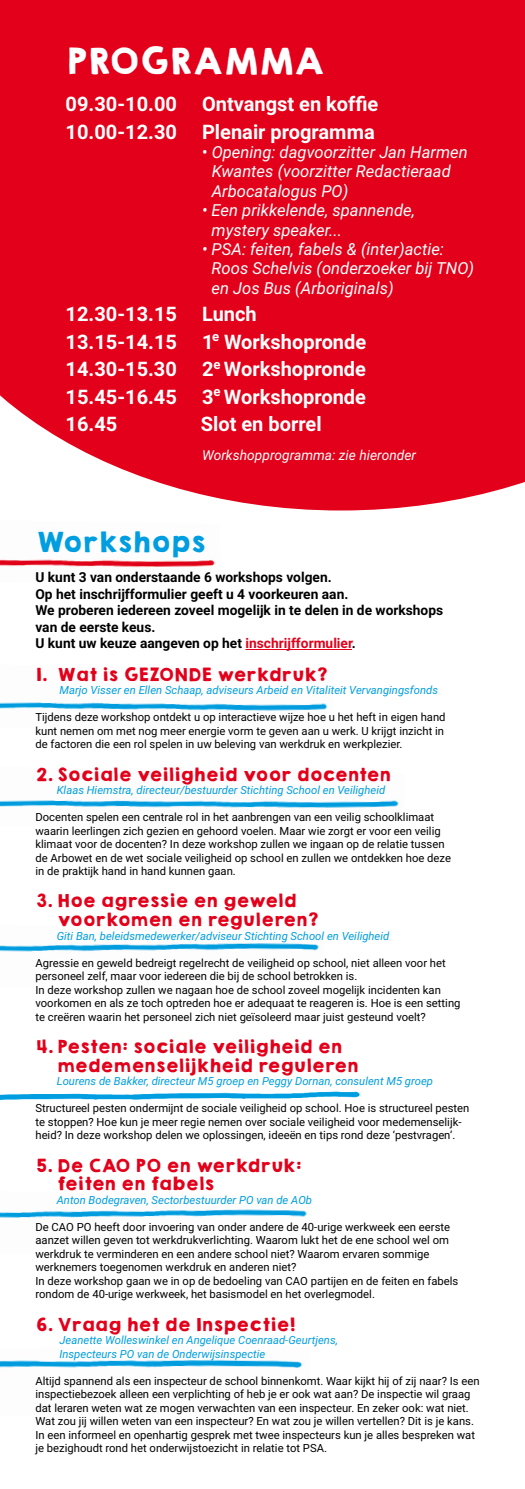
<style>
.page{position:relative;width:525px;height:1489px;background:#fff}
.page>*{position:absolute;margin:0;border:0;box-sizing:border-box;transform-origin:0 0}
.t1{font:32.62px "KGHAPPY Solid";color:#fff}
.t2{font:25px "KGHAPPY Solid";color:#009ee0}
.t3{font:700 20px "Roboto";color:#fff}
.t4{font:italic 16.5px/19.4px "Roboto";color:#fff}
.t5{font:16.25px/18.8px "KGHAPPY Solid";color:#e2001a}
.t6{font:700 13.75px/16.5px "Roboto";color:#000}
.t7{font:italic 13.75px "Roboto";color:#fff}
.t8{font:11.25px/13.5px "Roboto";color:#000}
.t9{font:italic 11.25px/13.5px "Roboto";color:#009ee0}
.s1{font-style:normal}
.s2{color:#e2001a}
</style>
<div class="page">
<div style="left:0;top:0;width:524px;height:510px;background:#e2001a"></div>
<img style="left:0;top:559px;width:215px;height:9px">
<img style="left:0;top:702px;width:328px;height:9px">
<img style="left:0;top:1091px;width:361px;height:9px">
<img style="left:0;top:943px;width:319px;height:9px">
<img style="left:0;top:1209px;width:307px;height:9px">
<img style="left:0;top:1359px;width:302px;height:9px">
<img style="left:0;top:800px;width:399px;height:9px">
<hr style="left:245px;top:649px;width:107px;height:1px;background:#e2001a">
<h1 class="t1" style="left:66px;top:35px;width:260px">PROGRAMMA</h1>
<h3 class="t3" style="left:66px;top:90px;width:113px">09.30-10.00</h3>
<h3 class="t3" style="left:202px;top:90px;width:178px">Ontvangst en koffie</h3>
<h3 class="t3" style="left:66px;top:117px;width:113px">10.00-12.30</h3>
<h3 class="t3" style="left:202px;top:117px;width:174px">Plenair programma</h3>
<h3 class="t4" style="left:211px;top:142px;width:257px;text-indent:-10px"><span class="s1">•</span> Opening: dagvoorzitter Jan Harmen<br>Kwantes (voorzitter Redactieraad<br>Arbocatalogus PO)</h3>
<h3 class="t4" style="left:211px;top:200px;width:205px;text-indent:-10px">• Een prikkelende, spannende, mystery speaker...</h3>
<h3 class="t4" style="left:211px;top:239px;width:264px;text-indent:-10px">• PSA: feiten, fabels &amp; (inter)actie:<br>Roos Schelvis (onderzoeker bij TNO) en Jos Bus (Arboriginals)</h3>
<h3 class="t3" style="left:66px;top:300px;width:113px">12.30-13.15</h3>
<h3 class="t3" style="left:202px;top:300px;width:56px">Lunch</h3>
<h3 class="t3" style="left:66px;top:327px;width:113px">13.15-14.15</h3>
<h3 class="t3" style="left:202px;top:327px;width:166px">1<sup>e</sup> Workshopronde</h3>
<h3 class="t3" style="left:66px;top:355px;width:113px">14.30-15.30</h3>
<h3 class="t3" style="left:202px;top:355px;width:165px">2<sup>e</sup> Workshopronde</h3>
<h3 class="t3" style="left:66px;top:382px;width:113px">15.45-16.45</h3>
<h3 class="t3" style="left:202px;top:382px;width:165px">3<sup>e</sup> Workshopronde</h3>
<h3 class="t3" style="left:66px;top:410px;width:53px">16.45</h3>
<h3 class="t3" style="left:201px;top:410px;width:122px">Slot en borrel</h3>
<p class="t7" style="left:202px;top:445px;width:215px">Workshopprogramma: zie hieronder</p>
<h2 class="t2" style="left:35px;top:523px;width:171px">Workshops</h2>
<p class="t6" style="left:35px;top:568px;width:409px">U kunt 3 van onderstaande 6 workshops volgen.<br>Op het inschrijfformulier geeft u 4 voorkeuren aan.<br>We proberen iedereen zoveel mogelijk in te delen in de workshops van de eerste keus.<br>U kunt uw keuze aangeven op het <span class="s2">inschrijfformulier</span>.</p>
<h3 class="t5" style="left:35px;top:664px;width:293px">1. Wat is GEZONDE werkdruk?</h3>
<p class="t9" style="left:59px;top:683px;width:380px">Marjo Visser en Ellen Schaap, adviseurs Arbeid en Vitaliteit Vervangingsfonds</p>
<p class="t8" style="left:35px;top:710px;width:411px">Tijdens deze workshop ontdekt u op interactieve wijze hoe u het heft in eigen hand kunt nemen om met nog meer energie vorm te geven aan u werk. U krijgt inzicht in de factoren die een rol spelen in uw beleving van werkdruk en werkplezier.</p>
<h3 class="t5" style="left:35px;top:764px;width:356px">2. Sociale veiligheid voor docenten</h3>
<p class="t9" style="left:57px;top:782px;width:330px">Klaas Hiemstra, directeur/bestuurder Stichting School en Veiligheid</p>
<p class="t8" style="left:35px;top:809px;width:417px">Docenten spelen een centrale rol in het aanbrengen van een veilig schoolklimaat waarin leerlingen zich gezien en gehoord voelen. Maar wie zorgt er voor een veilig klimaat voor de docenten? In deze workshop zullen we ingaan op de relatie tussen de Arbowet en de wet sociale veiligheid op school en zullen we ontdekken hoe deze in de praktijk hand in hand kunnen gaan.</p>
<h3 class="t5" style="left:57px;top:891px;width:263px;text-indent:-21px">3. Hoe agressie en geweld voorkomen en reguleren?</h3>
<p class="t9" style="left:57px;top:928px;width:334px">Giti Ban, beleidsmedewerker/adviseur Stichting School en Veiligheid</p>
<p class="t8" style="left:35px;top:955px;width:426px">Agressie en geweld bedreigt regelrecht de veiligheid op school, niet alleen voor het personeel zelf, maar voor iedereen die bij de school betrokken is.<br>In deze workshop zullen we nagaan hoe de school zoveel mogelijk incidenten kan voorkomen en als ze toch optreden hoe er adequaat te reageren is. Hoe is een setting te creëren waarin het personeel zich niet geïsoleerd maar juist gesteund voelt?</p>
<h3 class="t5" style="left:57px;top:1036px;width:303px;text-indent:-21px">4. Pesten: sociale veiligheid en medemenselijkheid reguleren</h3>
<p class="t9" style="left:57px;top:1073px;width:377px">Lourens de Bakker, directeur M5 groep en Peggy Dornan, consulent M5 groep</p>
<p class="t8" style="left:35px;top:1100px;width:435px">Structureel pesten ondermijnt de sociale veiligheid op school. Hoe is structureel pesten te stoppen? Hoe kun je meer regie nemen over sociale veiligheid voor medemenselijk&shy;heid? In deze workshop delen we oplossingen, ideeën en tips rond deze ‘pestvragen’.</p>
<h3 class="t5" style="left:57px;top:1155px;width:246px;text-indent:-21px">5. De CAO PO en werkdruk: feiten en fabels</h3>
<p class="t9" style="left:57px;top:1192px;width:257px">Anton Bodegraven, Sectorbestuurder PO van de AOb</p>
<p class="t8" style="left:35px;top:1219px;width:424px">De CAO PO heeft door invoering van onder andere de 40-urige werkweek een eerste aanzet willen geven tot werkdrukverlichting. Waarom lukt het de ene school wel om werkdruk te verminderen en een andere school niet? Waarom ervaren sommige werknemers toegenomen werkdruk en anderen niet?<br>In deze workshop gaan we in op de bedoeling van CAO partijen en de feiten en fabels rondom de 40-urige werkweek, het basismodel en het overlegmodel.</p>
<h3 class="t5" style="left:35px;top:1314px;width:261px">6. Vraag het de Inspectie!</h3>
<p class="t9" style="left:59px;top:1332px;width:280px">Jeanette Wolleswinkel en Angelique Coenraad-Geurtjens,<br>Inspecteurs PO van de Onderwijsinspectie</p>
<p class="t8" style="left:35px;top:1373px;width:445px">Altijd spannend als een inspecteur de school binnenkomt. Waar kijkt hij of zij naar? Is een inspectiebezoek alleen een verplichting of heb je er ook wat aan? De inspectie wil graag dat leraren weten wat ze mogen verwachten van een inspecteur. En zeker ook: wat niet.<br>Wat zou jij willen weten van een inspecteur? En wat zou je willen vertellen? Dit is je kans.<br>In een informeel en openhartig gesprek met twee inspecteurs kun je alles bespreken wat je bezighoudt rond het onderwijstoezicht in relatie tot PSA.</p>
</div>
